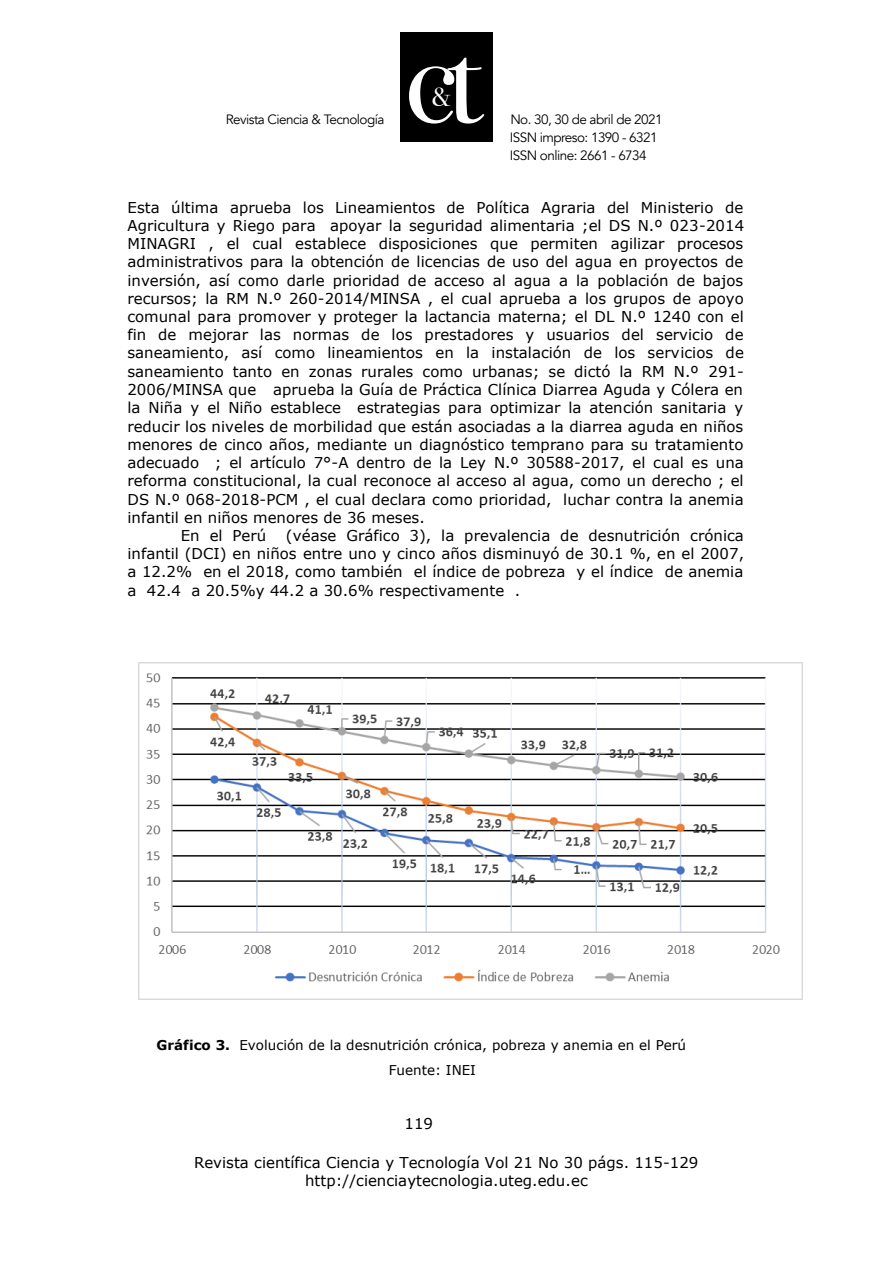
<style>
.page{position:relative;width:893px;height:1263px;background:#fff}
.page>*{position:absolute;margin:0;border:0;box-sizing:border-box;transform-origin:0 0}
.t1{font:26.4px "Bodoni Svty Two OSITCTT";color:#fff}
.t2{font:15px/18.3px "Verdana";color:#000;text-align:center}
.t3{font:13.5px/18px "Avenir";letter-spacing:-.04em;color:#000001}
.t4{font:13.5px/25.5px "Verdana";letter-spacing:.005em;color:#000}
.s1{font-weight:700}
</style>
<div class="page">
<img style="left:138px;top:662px;width:665px;height:338px">
<div style="left:400px;top:33px;width:93px;height:109px;background:#000001"></div>
<svg style="left:409px;top:58px;width:75px;height:66px"></svg>
<p class="t3" style="left:226px;top:111px;width:160px">Revista Ciencia &amp; Tecnología</p>
<h1 class="t1" style="left:432px;top:81px;width:21px">&amp;</h1>
<p class="t3" style="left:510px;top:111px;width:154px">No. 30, 30 de abril de 2021</p>
<p class="t3" style="left:510px;top:129px;width:149px">ISSN impreso: 1390 - 6321<br>ISSN online: 2661 - 6734</p>
<p class="t2" style="left:127px;top:198px;width:617px">Esta última aprueba los Lineamientos de Política Agraria del Ministerio de</p>
<p class="t2" style="left:127px;top:216px;width:618px">Agricultura y Riego para apoyar la seguridad alimentaria ;el DS N.º 023-2014</p>
<p class="t2" style="left:127px;top:234px;width:617px">MINAGRI , el cual establece disposiciones que permiten agilizar procesos</p>
<p class="t2" style="left:127px;top:253px;width:617px">administrativos para la obtención de licencias de uso del agua en proyectos de</p>
<p class="t2" style="left:127px;top:271px;width:617px">inversión, así como darle prioridad de acceso al agua a la población de bajos</p>
<p class="t2" style="left:127px;top:289px;width:618px">recursos; la RM N.º 260-2014/MINSA , el cual aprueba a los grupos de apoyo</p>
<p class="t2" style="left:127px;top:307px;width:618px">comunal para promover y proteger la lactancia materna; el DL N.º 1240 con el</p>
<p class="t2" style="left:128px;top:325px;width:618px">fin de mejorar las normas de los prestadores y usuarios del servicio de</p>
<p class="t2" style="left:128px;top:344px;width:618px">saneamiento, así como lineamientos en la instalación de los servicios de</p>
<p class="t2" style="left:128px;top:362px;width:618px">saneamiento tanto en zonas rurales como urbanas; se dictó la RM N.º 291-</p>
<p class="t2" style="left:127px;top:380px;width:617px">2006/MINSA que aprueba la Guía de Práctica Clínica Diarrea Aguda y Cólera en</p>
<p class="t2" style="left:127px;top:398px;width:617px">la Niña y el Niño establece estrategias para optimizar la atención sanitaria y</p>
<p class="t2" style="left:127px;top:417px;width:617px">reducir los niveles de morbilidad que están asociadas a la diarrea aguda en niños</p>
<p class="t2" style="left:127px;top:435px;width:617px">menores de cinco años, mediante un diagnóstico temprano para su tratamiento</p>
<p class="t2" style="left:127px;top:453px;width:618px">adecuado ; el artículo 7°-A dentro de la Ley N.º 30588-2017, el cual es una</p>
<p class="t2" style="left:127px;top:471px;width:618px">reforma constitucional, la cual reconoce al acceso al agua, como un derecho ; el</p>
<p class="t2" style="left:127px;top:490px;width:618px">DS N.º 068-2018-PCM , el cual declara como prioridad, luchar contra la anemia</p>
<p class="t2" style="left:127px;top:508px;width:299px">infantil en niños menores de 36 meses.</p>
<p class="t2" style="left:181px;top:526px;width:87px">En el Perú</p>
<p class="t2" style="left:127px;top:526px;width:618px;text-align:justify;text-indent:158px">(véase Gráfico 3), la prevalencia de desnutrición crónica infantil (DCI) en niños entre uno y cinco años disminuyó de 30.1 %, en el 2007, a 12.2% en el 2018, como también el índice de pobreza y el índice de anemia a 42.4 a 20.5%y 44.2 a 30.6% respectivamente .</p>
<p class="t4" style="left:389px;top:1032px;width:299px;text-indent:-232px"><span class="s1">Gráfico 3.</span> Evolución de la desnutrición crónica, pobreza y anemia en el Perú<br>Fuente: INEI</p>
<p class="t2" style="left:405px;top:1115px;width:30px">119</p>
<p class="t2" style="left:194px;top:1153px;width:506px">Revista científica Ciencia y Tecnología Vol 21 No 30 págs. 115-129 http://cienciaytecnologia.uteg.edu.ec</p>
</div>
